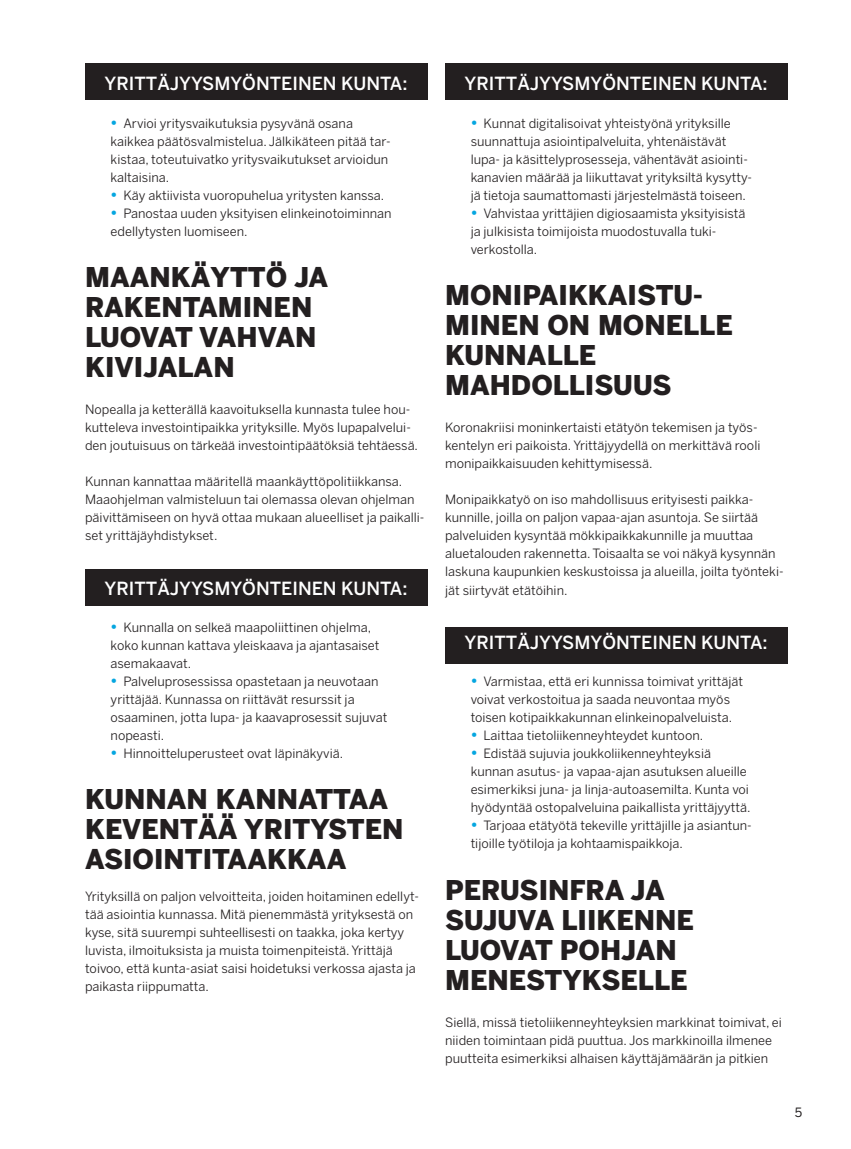
<style>
.page{position:relative;width:851px;height:1149px;background:#fff}
.page>*{position:absolute;margin:0;border:0;box-sizing:border-box;transform-origin:0 0}
.Otsikko_33{font:900 27px/30px "Benton Sans";color:#231f20}
.Väliotsikko_1{font:500 18px "Benton Sans";color:#fff}
.Leipäteksti{font:12.75px/18px "Benton Sans";color:#231f20}
.Leipäteksti-2{font:12.75px "Benton Sans";color:#231f20}
.s1{font-weight:900;font-size:15px;color:#05a6e0}
</style>
<div class="page">
<div style="left:445px;top:627px;width:342px;height:36px;background:#231f20"></div>
<div style="left:445px;top:64px;width:342px;height:36px;background:#231f20"></div>
<div style="left:85px;top:569px;width:342px;height:37px;background:#231f20"></div>
<div style="left:85px;top:64px;width:342px;height:36px;background:#231f20"></div>
<p class="Väliotsikko_1" style="left:104px;top:73px;width:304px">YRITTÄJYYSMYÖNTEINEN KUNTA:</p>
<p class="Leipäteksti" style="left:111px;top:114px;width:281px"><span class="s1">•</span> Arvioi yritysvaikutuksia pysyvänä osana kaikkea päätösvalmistelua. Jälkikäteen pitää tar&shy;kistaa, toteutuivatko yritysvaikutukset arvioidun kaltaisina.</p>
<p class="Leipäteksti" style="left:111px;top:186px;width:275px"><span class="s1">•</span> Käy aktiivista vuoropuhelua yritysten kanssa.</p>
<p class="Leipäteksti" style="left:111px;top:204px;width:282px"><span class="s1">•</span> Panostaa uuden yksityisen elinkeinotoiminnan edellytysten luomiseen.</p>
<p class="Otsikko_33" style="left:85px;top:262px;width:245px">MAANKÄYTTÖ JA<br>RAKENTAMINEN<br>LUOVAT VAHVAN<br>KIVIJALAN</p>
<p class="Leipäteksti" style="left:85px;top:400px;width:334px">Nopealla ja ketterällä kaavoituksella kunnasta tulee hou&shy;kutteleva investointipaikka yrityksille. Myös lupapalvelui&shy;den joutuisuus on tärkeää investointipäätöksiä tehtäessä.</p>
<p class="Leipäteksti" style="left:85px;top:472px;width:341px">Kunnan kannattaa määritellä maankäyttöpolitiikkansa.<br>Maaohjelman valmisteluun tai olemassa olevan ohjelman päivittämiseen on hyvä ottaa mukaan alueelliset ja paikalli&shy;set yrittäjäyhdistykset.</p>
<p class="Väliotsikko_1" style="left:104px;top:577px;width:304px">YRITTÄJYYSMYÖNTEINEN KUNTA:</p>
<p class="Leipäteksti" style="left:111px;top:618px;width:270px"><span class="s1">•</span> Kunnalla on selkeä maapoliittinen ohjelma, koko kunnan kattava yleiskaava ja ajantasaiset asemakaavat.</p>
<p class="Leipäteksti" style="left:111px;top:672px;width:278px"><span class="s1">•</span> Palveluprosessissa opastetaan ja neuvotaan yrittäjää. Kunnassa on riittävät resurssit ja osaaminen, jotta lupa- ja kaavaprosessit sujuvat nopeasti.</p>
<p class="Leipäteksti" style="left:111px;top:744px;width:234px"><span class="s1">•</span> Hinnoitteluperusteet ovat läpinäkyviä.</p>
<p class="Otsikko_33" style="left:85px;top:784px;width:320px">KUNNAN KANNATTAA<br>KEVENTÄÄ YRITYSTEN<br>ASIOINTITAAKKAA</p>
<p class="Leipäteksti" style="left:85px;top:886px;width:335px">Yrityksillä on paljon velvoitteita, joiden hoitaminen edellyt&shy;tää asiointia kunnassa. Mitä pienemmästä yrityksestä on kyse, sitä suurempi suhteellisesti on taakka, joka kertyy luvista, ilmoituksista ja muista toimenpiteistä. Yrittäjä toivoo, että kunta-asiat saisi hoidetuksi verkossa ajasta ja paikasta riippumatta.</p>
<p class="Väliotsikko_1" style="left:464px;top:73px;width:304px">YRITTÄJYYSMYÖNTEINEN KUNTA:</p>
<p class="Leipäteksti" style="left:470px;top:114px;width:283px"><span class="s1">•</span> Kunnat digitalisoivat yhteistyönä yrityksille suunnattuja asiointipalveluita, yhtenäistävät lupa- ja käsittelyprosesseja, vähentävät asiointi&shy;kanavien määrää ja liikuttavat yrityksiltä kysytty&shy;jä tietoja saumattomasti järjestelmästä toiseen.</p>
<p class="Leipäteksti" style="left:470px;top:204px;width:276px"><span class="s1">•</span> Vahvistaa yrittäjien digiosaamista yksityisistä ja julkisista toimijoista muodostuvalla tuki&shy;verkostolla.</p>
<p class="Otsikko_33" style="left:445px;top:280px;width:289px">MONIPAIKKAISTU-<br>MINEN ON MONELLE<br>KUNNALLE<br>MAHDOLLISUUS</p>
<p class="Leipäteksti" style="left:445px;top:418px;width:317px">Koronakriisi moninkertaisti etätyön tekemisen ja työs&shy;kentelyn eri paikoista. Yrittäjyydellä on merkittävä rooli monipaikkaisuuden kehittymisessä.</p>
<p class="Leipäteksti" style="left:445px;top:490px;width:340px">Monipaikkatyö on iso mahdollisuus erityisesti paikka&shy;kunnille, joilla on paljon vapaa-ajan asuntoja. Se siirtää palveluiden kysyntää mökkipaikkakunnille ja muuttaa aluetalouden rakennetta. Toisaalta se voi näkyä kysynnän laskuna kaupunkien keskustoissa ja alueilla, joilta työnteki&shy;jät siirtyvät etätöihin.</p>
<p class="Väliotsikko_1" style="left:464px;top:631px;width:304px">YRITTÄJYYSMYÖNTEINEN KUNTA:</p>
<p class="Leipäteksti" style="left:470px;top:672px;width:274px"><span class="s1">•</span> Varmistaa, että eri kunnissa toimivat yrittäjät voivat verkostoitua ja saada neuvontaa myös toisen kotipaikkakunnan elinkeinopalveluista.</p>
<p class="Leipäteksti" style="left:470px;top:726px;width:234px"><span class="s1">•</span> Laittaa tietoliikenneyhteydet kuntoon.</p>
<p class="Leipäteksti" style="left:470px;top:744px;width:281px"><span class="s1">•</span> Edistää sujuvia joukkoliikenneyhteyksiä kunnan asutus- ja vapaa-ajan asutuksen alueille esimerkiksi juna- ja linja-autoasemilta. Kunta voi hyödyntää ostopalveluina paikallista yrittäjyyttä.</p>
<p class="Leipäteksti" style="left:470px;top:816px;width:282px"><span class="s1">•</span> Tarjoaa etätyötä tekeville yrittäjille ja asiantun&shy;tijoille työtiloja ja kohtaamispaikkoja.</p>
<p class="Otsikko_33" style="left:445px;top:874px;width:250px">PERUSINFRA JA<br>SUJUVA LIIKENNE<br>LUOVAT POHJAN<br>MENESTYKSELLE</p>
<p class="Leipäteksti" style="left:445px;top:1012px;width:338px">Siellä, missä tietoliikenneyhteyksien markkinat toimivat, ei niiden toimintaan pidä puuttua. Jos markkinoilla ilmenee puutteita esimerkiksi alhaisen käyttäjämäärän ja pitkien</p>
<p class="Leipäteksti-2" style="left:794px;top:1104px;width:9px">5</p>
</div>
